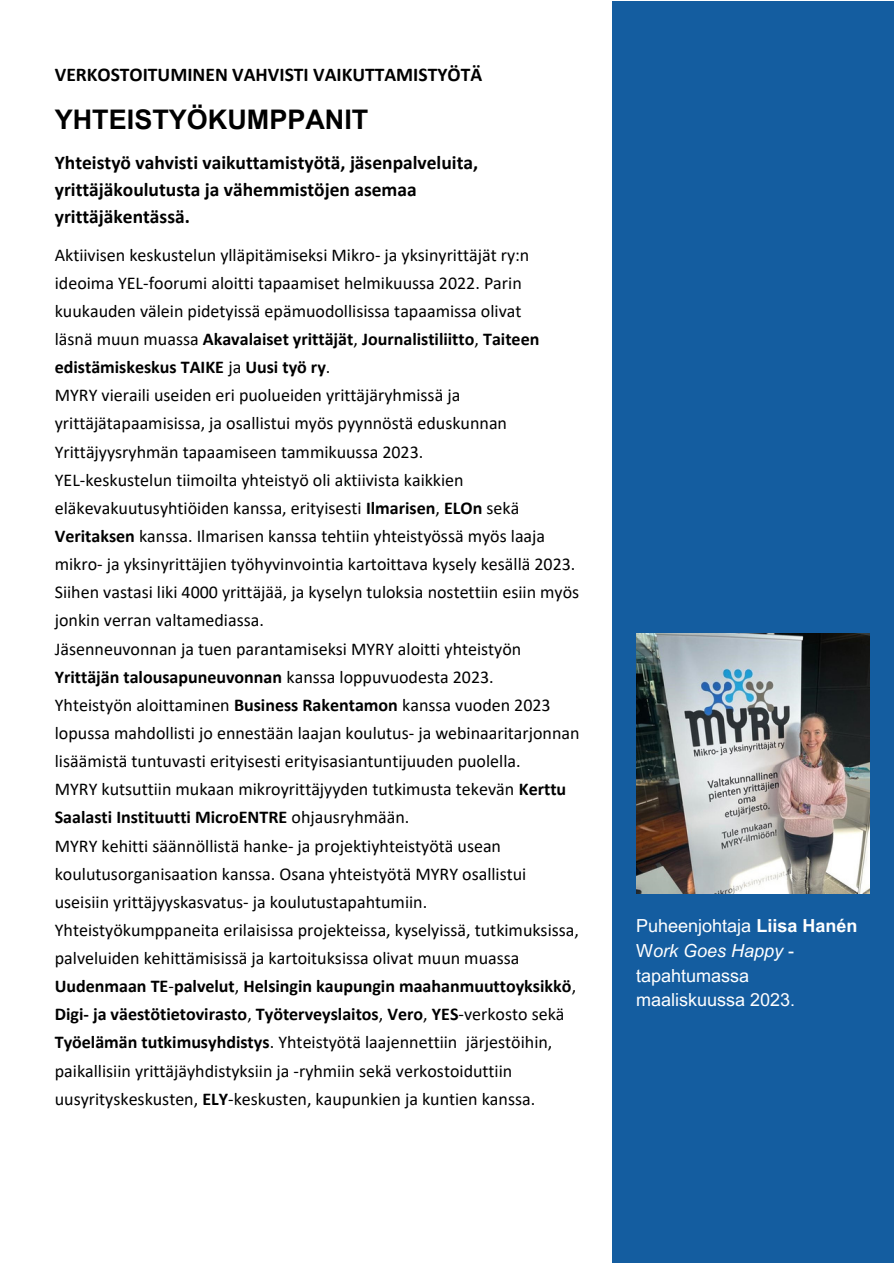
<style>
.page{position:relative;width:894px;height:1264px;background:#fff}
.page>*{position:absolute;margin:0;border:0;box-sizing:border-box;transform-origin:0 0}
.t1{font:700 27px "Arial MT Pro";color:#000}
.t2{font:700 19.5px/27px "Calibri";color:#000}
.t3{font:18px/28.2px "Calibri";color:#000}
.t4{font:700 18px/28.2px "Calibri";color:#000}
.t5{font:18px/24.8px "Arial MT Pro";color:#fff}
.s1{font-weight:400}
.s2{font-weight:700}
.s3{font-style:italic}
</style>
<div class="page">
<div style="left:611px;top:2px;width:282px;height:1261px;background:#145da0"></div>
<img style="left:636px;top:633px;width:232px;height:260px">
<h2 class="t2" style="left:55px;top:63px;width:429px">VERKOSTOITUMINEN VAHVISTI VAIKUTTAMISTYÖTÄ</h2>
<p class="t1" style="left:55px;top:109px;width:315px">YHTEISTYÖKUMPPANIT</p>
<p class="t2" style="left:55px;top:151px;width:424px">Yhteistyö vahvisti vaikuttamistyötä, jäsenpalveluita, yrittäjäkoulutusta ja vähemmistöjen asemaa yrittäjäkentässä.</p>
<h1 class="t3" style="left:55px;top:242px;width:476px">Aktiivisen keskustelun ylläpitämiseksi Mikro- ja yksinyrittäjät ry:n</h1>
<h3 class="t3" style="left:55px;top:270px;width:468px">ideoima YEL-foorumi aloitti tapaamiset helmikuussa 2022. Parin kuukauden välein pidetyissä epämuodollisissa tapaamissa olivat</h3>
<p class="t4" style="left:55px;top:326px;width:486px"><span class="s1">läsnä muun muassa</span> Akavalaiset yrittäjät<span class="s1">,</span> Journalistiliitto<span class="s1">,</span> Taiteen edistämiskeskus TAIKE <span class="s1">ja</span> Uusi työ ry<span class="s1">.</span></p>
<p class="t3" style="left:55px;top:382px;width:453px">MYRY vieraili useiden eri puolueiden yrittäjäryhmissä ja yrittäjätapaamisissa, ja osallistui myös pyynnöstä eduskunnan<br>Yrittäjyysryhmän tapaamiseen tammikuussa 2023.</p>
<p class="t3" style="left:55px;top:467px;width:491px">YEL-keskustelun tiimoilta yhteistyö oli aktiivista kaikkien eläkevakuutusyhtiöiden kanssa, erityisesti <span class="s2">Ilmarisen</span>, <span class="s2">ELOn</span> sekä<br><span class="s2">Veritaksen</span> kanssa. Ilmarisen kanssa tehtiin yhteistyössä myös laaja</p>
<p class="t3" style="left:55px;top:551px;width:526px">mikro- ja yksinyrittäjien työhyvinvointia kartoittava kysely kesällä 2023.<br>Siihen vastasi liki 4000 yrittäjää, ja kyselyn tuloksia nostettiin esiin myös jonkin verran valtamediassa.</p>
<p class="t3" style="left:55px;top:636px;width:468px">Jäsenneuvonnan ja tuen parantamiseksi MYRY aloitti yhteistyön</p>
<p class="t4" style="left:55px;top:664px;width:440px">Yrittäjän talousapuneuvonnan <span class="s1">kanssa loppuvuodesta 2023.</span></p>
<p class="t3" style="left:55px;top:692px;width:526px">Yhteistyön aloittaminen <span class="s2">Business Rakentamon</span> kanssa vuoden 2023 lopussa mahdollisti jo ennestään laajan koulutus- ja webinaaritarjonnan lisäämistä tuntuvasti erityisesti erityisasiantuntijuuden puolella.</p>
<p class="t3" style="left:55px;top:776px;width:513px">MYRY kutsuttiin mukaan mikroyrittäjyyden tutkimusta tekevän <span class="s2">Kerttu<br>Saalasti Instituutti MicroENTRE</span> ohjausryhmään.</p>
<p class="t3" style="left:55px;top:832px;width:473px">MYRY kehitti säännöllistä hanke- ja projektiyhteistyötä usean koulutusorganisaation kanssa. Osana yhteistyötä MYRY osallistui</p>
<p class="t3" style="left:55px;top:889px;width:374px">useisiin yrittäjyyskasvatus- ja koulutustapahtumiin.</p>
<p class="t3" style="left:55px;top:917px;width:525px">Yhteistyökumppaneita erilaisissa projekteissa, kyselyissä, tutkimuksissa, palveluiden kehittämisissä ja kartoituksissa olivat muun muassa <span class="s2">Uudenmaan TE</span>-<span class="s2">palvelut</span>, <span class="s2">Helsingin kaupungin maahanmuuttoyksikkö</span>, <span class="s2">Digi- ja väestötietovirasto</span>, <span class="s2">Työterveyslaitos</span>, <span class="s2">Vero</span>, <span class="s2">YES</span>-verkosto sekä <span class="s2">Työelämän tutkimusyhdistys</span>. Yhteistyötä laajennettiin järjestöihin, paikallisiin yrittäjäyhdistyksiin ja -ryhmiin sekä verkostoiduttiin uusyrityskeskusten, <span class="s2">ELY</span>-keskusten, kaupunkien ja kuntien kanssa.</p>
<p class="t5" style="left:636px;top:915px;width:223px">Puheenjohtaja <span class="s2">Liisa Hanén<br></span>W<span class="s3">ork Goes Happy</span> - tapahtumassa</p>
<p class="t5" style="left:636px;top:990px;width:161px">maaliskuussa 2023.</p>
</div>
